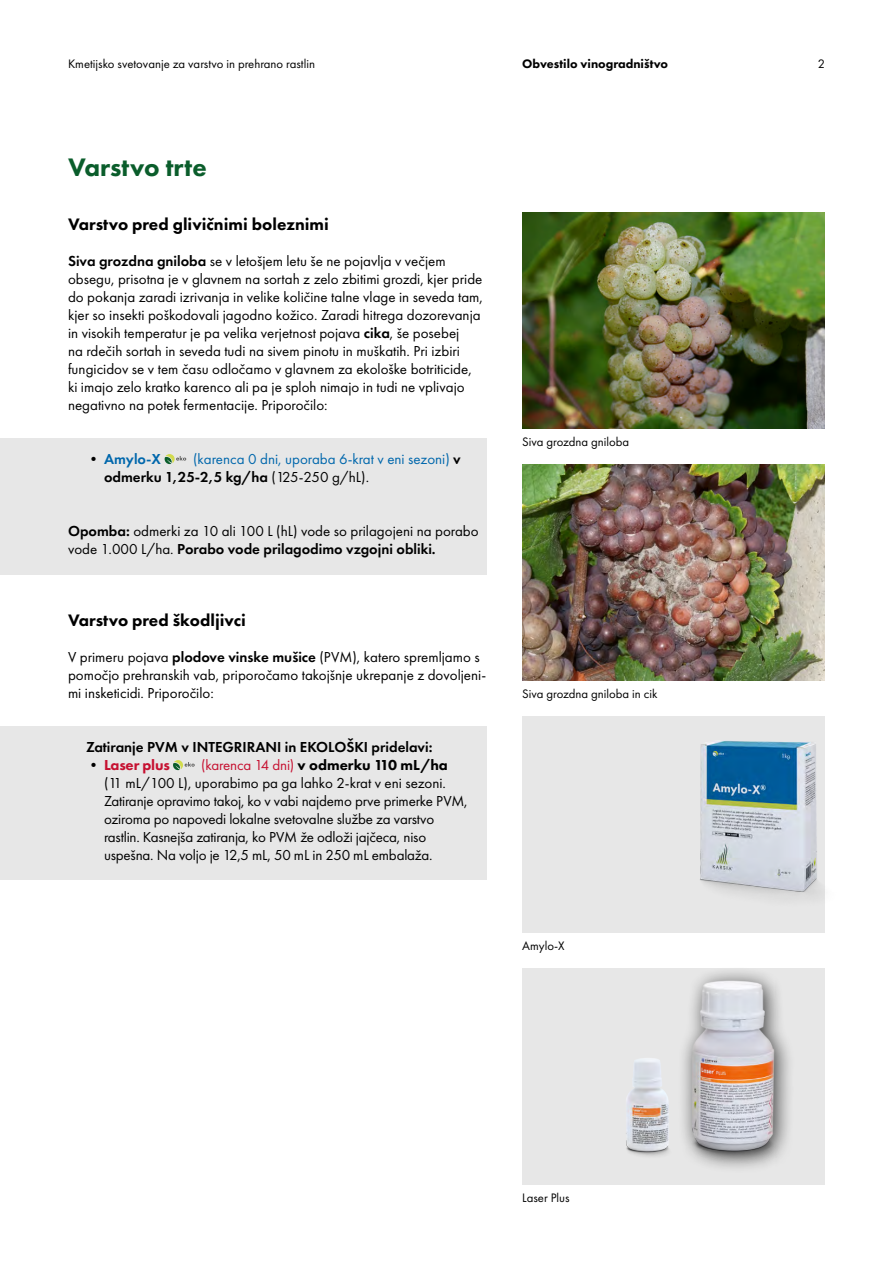
<style>
.page{position:relative;width:893px;height:1263px;background:#fff}
.page>*{position:absolute;margin:0;border:0;box-sizing:border-box;transform-origin:0 0}
.t1{font:800 26.25px "Futura PT";color:#0a5d2b}
.t2{font:800 17.25px "Futura PT";color:#000}
.t3{font:15px/18px "Futura PT";color:#000}
.t4{font:15px/18px "Futura PT";color:#0067ac}
.t5{font:600 15px "Futura PT";color:#000}
.t6{font:800 15px "Futura PT";letter-spacing:-.015em;color:#c61131}
.t7{font:600 15px "Futura PT";color:#0067ac}
.t8{font:12.75px "Futura PT";color:#000}
.t9{font:800 12.75px "Futura PT";color:#000}
.s1{font-weight:600}
.s2{color:#000}
.s3{font-weight:600;color:#000}
.s4{color:#c61131}
.s5{font-weight:800}
</style>
<div class="page">
<div style="left:0;top:726px;width:486px;height:154px;background:#e7e7e7"></div>
<div style="left:0;top:438px;width:486px;height:136px;background:#e7e7e7"></div>
<svg style="left:165px;top:454px;width:21px;height:10px"></svg>
<svg style="left:173px;top:760px;width:22px;height:10px"></svg>
<img style="left:522px;top:212px;width:303px;height:216px">
<img style="left:522px;top:464px;width:303px;height:216px">
<div style="left:522px;top:716px;width:303px;height:216px;background:#e7e7e7"></div>
<img style="left:674px;top:740px;width:151px;height:193px">
<div style="left:522px;top:968px;width:303px;height:216px;background:#e7e7e7"></div>
<img style="left:626px;top:1058px;width:42px;height:98px">
<img style="left:668px;top:971px;width:144px;height:214px">
<p class="t8" style="left:68px;top:56px;width:248px">Kmetijsko svetovanje za varstvo in prehrano rastlin</p>
<p class="t9" style="left:522px;top:56px;width:147px">Obvestilo vinogradništvo</p>
<p class="t8" style="left:818px;top:56px;width:9px">2</p>
<h1 class="t1" style="left:68px;top:151px;width:140px">Varstvo trte</h1>
<p class="t2" style="left:68px;top:213px;width:262px">Varstvo pred glivičnimi boleznimi</p>
<p class="t3" style="left:68px;top:252px;width:416px"><span class="s1">Siva grozdna gniloba</span> se v letošjem letu še ne pojavlja v večjem obsegu, prisotna je v glavnem na sortah z zelo zbitimi grozdi, kjer pride do pokanja zaradi izrivanja in velike količine talne vlage in seveda tam, kjer so insekti poškodovali jagodno kožico. Zaradi hitrega dozorevanja in visokih temperatur je pa velika verjetnost pojava <span class="s1">cika</span>, še posebej<br>na rdečih sortah in seveda tudi na sivem pinotu in muškatih. Pri izbiri fungicidov se v tem času odločamo v glavnem za ekološke botriticide, ki imajo zelo kratko karenco ali pa je sploh nimajo in tudi ne vplivajo negativno na potek fermentacije. Priporočilo:</p>
<p class="t7" style="left:86px;top:450px;width:77px"><span class="s2">•</span> Amylo-X</p>
<p class="t4" style="left:104px;top:450px;width:358px;text-indent:89px">(karenca 0 dni, uporaba 6-krat v eni sezoni) <span class="s3">v odmerku 1,25-2,5 kg/ha</span> <span class="s2">(125-250 g/hL).</span></p>
<p class="t3" style="left:68px;top:522px;width:412px"><span class="s1">Opomba:</span> odmerki za 10 ali 100 L (hL) vode so prilagojeni na porabo vode 1.000 L/ha. <span class="s1">Porabo vode prilagodimo vzgojni obliki.</span></p>
<p class="t2" style="left:68px;top:609px;width:179px">Varstvo pred škodljivci</p>
<p class="t3" style="left:68px;top:648px;width:420px">V primeru pojava <span class="s1">plodove vinske mušice</span> (PVM), katero spremljamo s pomočjo prehranskih vab, priporočamo takojšnje ukrepanje z dovoljeni&shy;mi insketicidi. Priporočilo:</p>
<p class="t5" style="left:86px;top:738px;width:348px">Zatiranje PVM v INTEGRIRANI in EKOLOŠKI pridelavi:</p>
<p class="t6" style="left:86px;top:756px;width:85px"><span class="s3">•</span> Laser plus</p>
<p class="t3" style="left:104px;top:756px;width:365px;text-indent:97px"><span class="s4">(karenca 14 dni)</span> <span class="s5">v odmerku 110 mL/ha </span>(11 mL/100 L), uporabimo pa ga lahko 2-krat v eni sezoni.<br>Zatiranje opravimo takoj, ko v vabi najdemo prve primerke PVM, oziroma po napovedi lokalne svetovalne službe za varstvo rastlin. Kasnejša zatiranja, ko PVM že odloži jajčeca, niso uspešna. Na voljo je 12,5 mL, 50 mL in 250 mL embalaža.</p>
<p class="t8" style="left:522px;top:434px;width:109px">Siva grozdna gniloba</p>
<p class="t8" style="left:522px;top:686px;width:137px">Siva grozdna gniloba in cik</p>
<p class="t8" style="left:522px;top:938px;width:44px">Amylo-X</p>
<p class="t8" style="left:522px;top:1190px;width:49px">Laser Plus</p>
</div>
